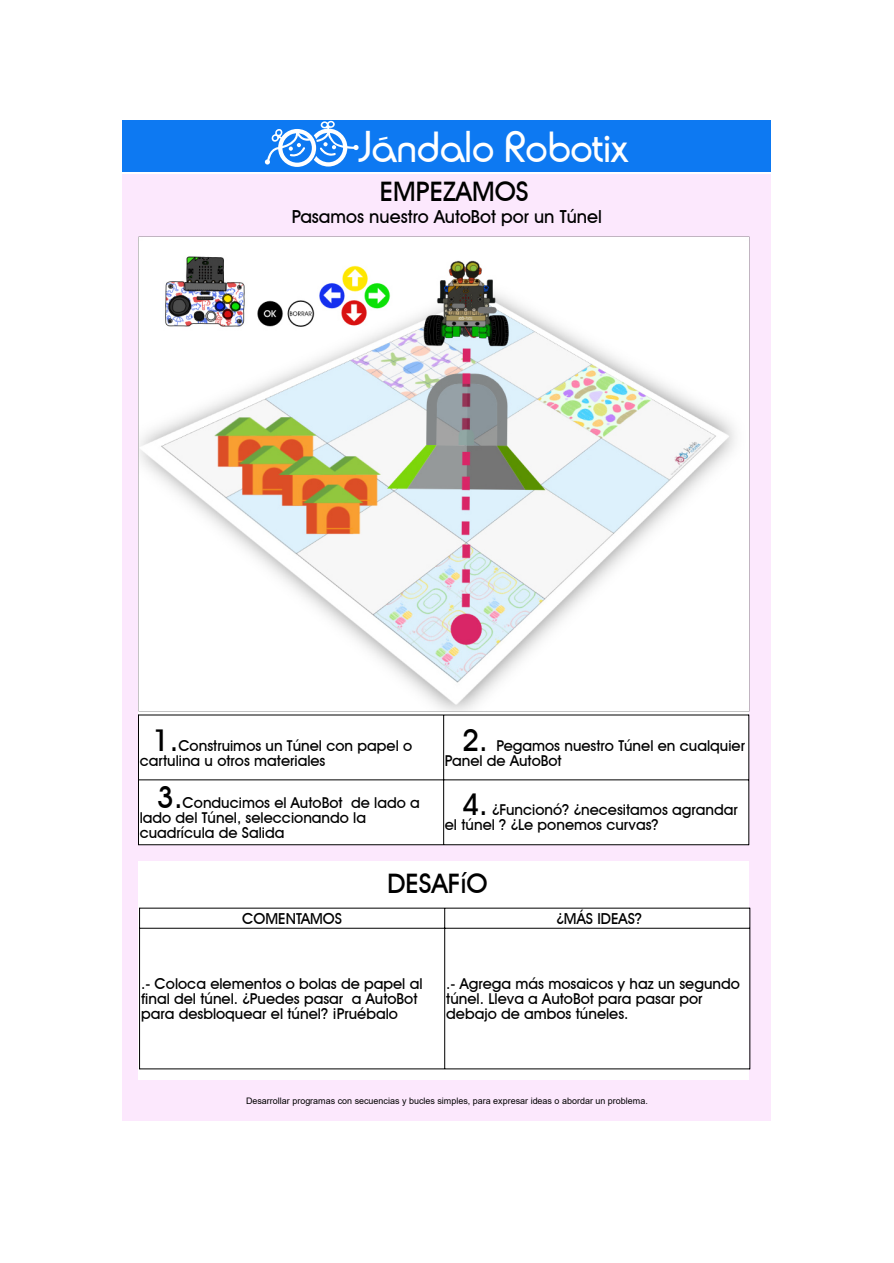
<style>
.page{position:relative;width:894px;height:1263px;background:#fff}
.page>*{position:absolute;margin:0;border:0;box-sizing:border-box;transform-origin:0 0}
.t1{font:44.25px "Rondalo";color:#fff}
.t2{font:500 26.85px "Avant Garde IT Cby BT";color:#000}
.t3{font:500 18px "Avant Garde IT Cby BT";color:#000}
.t4{font:500 15.15px "Avant Garde IT Cby BT";color:#000}
.t5{font:500 15px/15px "Avant Garde IT Cby BT";color:#000}
.t6{font:9px "Arial";color:#000}
.s1{font-size:30px}
</style>
<div class="page">
<div style="left:122px;top:120px;width:649px;height:52px;background:#0d79f2"></div>
<div style="left:122px;top:174px;width:649px;height:946px;background:#fce8fd"></div>
<div style="left:138px;top:862px;width:610px;height:218px;background:#fff"></div>
<div style="left:138px;top:237px;width:610px;height:608px;background:#fff"></div>
<hr style="left:138px;top:715px;width:1px;height:130px;background:#000">
<hr style="left:748px;top:715px;width:1px;height:130px;background:#000">
<hr style="left:443px;top:715px;width:1px;height:130px;background:#000">
<hr style="left:138px;top:715px;width:610px;height:1px;background:#000">
<hr style="left:138px;top:779px;width:610px;height:1px;background:#000">
<hr style="left:138px;top:844px;width:610px;height:1px;background:#000">
<hr style="left:139px;top:908px;width:1px;height:161px;background:#000">
<hr style="left:749px;top:908px;width:1px;height:161px;background:#000">
<hr style="left:444px;top:908px;width:1px;height:161px;background:#000">
<hr style="left:139px;top:908px;width:610px;height:1px;background:#000">
<hr style="left:139px;top:928px;width:610px;height:1px;background:#000">
<hr style="left:139px;top:1068px;width:610px;height:1px;background:#000">
<svg style="left:265px;top:121px;width:93px;height:46px"></svg>
<img style="left:139px;top:237px;width:610px;height:474px">
<h1 class="t1" style="left:358px;top:123px;width:271px">Jándalo Robotix</h1>
<h2 class="t2" style="left:380px;top:181px;width:150px">EMPEZAMOS</h2>
<p class="t3" style="left:291px;top:209px;width:311px">Pasamos nuestro AutoBot por un Túnel</p>
<p class="t5" style="left:140px;top:739px;width:274px;text-indent:13px"><span class="s1">1.</span>Construimos un Túnel con papel o cartulina u otros materiales</p>
<p class="t5" style="left:444px;top:739px;width:301px;text-indent:17px"><span class="s1">2.</span> Pegamos nuestro Túnel en cualquier<br>Panel de AutoBot</p>
<p class="t5" style="left:140px;top:796px;width:281px;text-indent:17px"><span class="s1">3.</span>Conducimos el AutoBot de lado a lado del Túnel, seleccionando la cuadrícula de Salida</p>
<p class="t5" style="left:444px;top:804px;width:294px;text-indent:17px"><span class="s1">4.</span> ¿Funcionó? ¿necesitamos agrandar el túnel ? ¿Le ponemos curvas?</p>
<h2 class="t2" style="left:387px;top:873px;width:102px">DESAFíO</h2>
<p class="t4" style="left:242px;top:912px;width:101px">COMENTAMOS</p>
<p class="t4" style="left:556px;top:912px;width:87px">¿MÁS IDEAS?</p>
<p class="t5" style="left:141px;top:977px;width:283px">.- Coloca elementos o bolas de papel al final del túnel. ¿Puedes pasar a AutoBot para desbloquear el túnel? ¡Pruébalo</p>
<p class="t5" style="left:446px;top:977px;width:295px">.- Agrega más mosaicos y haz un segundo túnel. Lleva a AutoBot para pasar por debajo de ambos túneles.</p>
<p class="t6" style="left:246px;top:1097px;width:403px">Desarrollar programas con secuencias y bucles simples, para expresar ideas o abordar un problema.</p>
</div>
